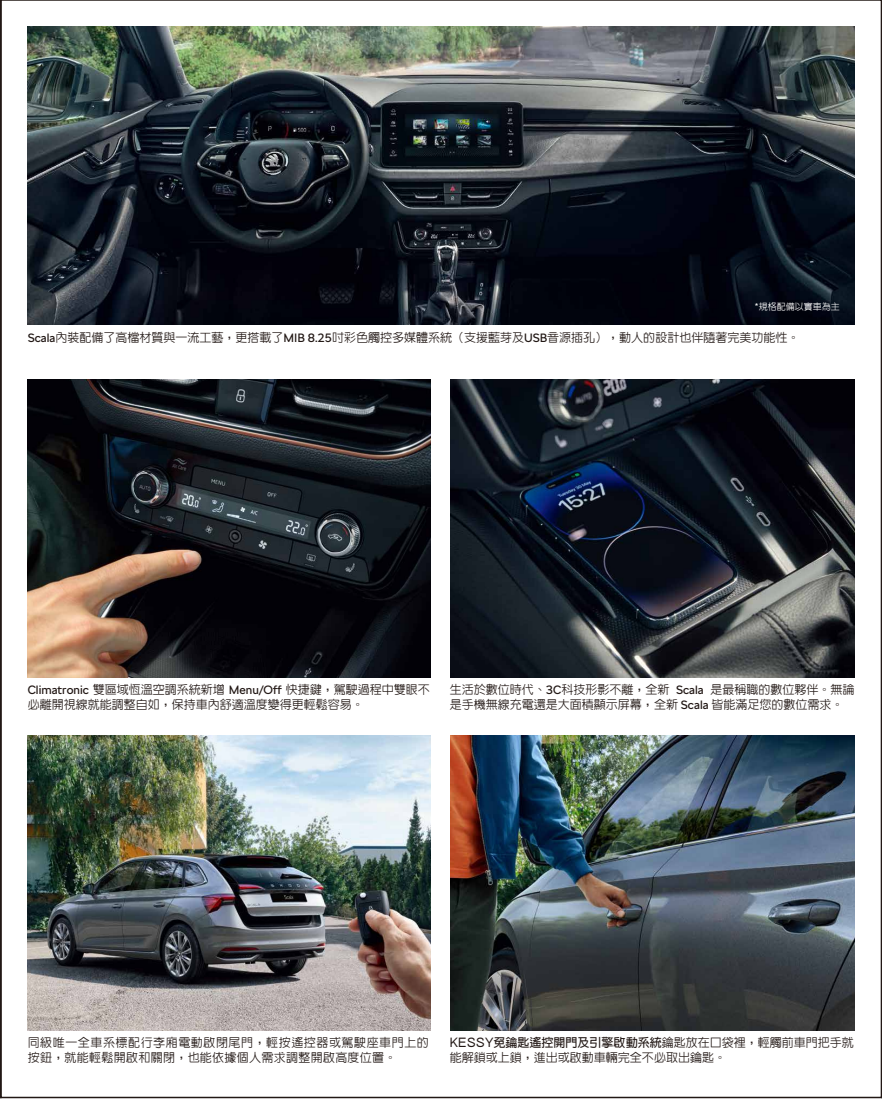
<style>
.page{position:relative;width:882px;height:1099px;background:#fff}
.page>*{position:absolute;margin:0;border:0;box-sizing:border-box;transform-origin:0 0}
.t1{font:500 12px/15px "AR New Hei B5";color:#221815}
.t2{font:500 12px/15px "AR New Hei B5";letter-spacing:.045em;color:#221815}
.t3{font:500 9px "AR New Hei B5";color:#fff}
.s1{font-family:"SKODA Next";font-weight:400}
.s2{font-weight:700}
</style>
<div class="page">
<img style="left:28px;top:26px;width:826px;height:298px">
<img style="left:28px;top:379px;width:402px;height:298px">
<img style="left:450px;top:379px;width:404px;height:298px">
<img style="left:450px;top:735px;width:404px;height:295px">
<img style="left:28px;top:735px;width:402px;height:295px">
<svg style="left:881px;top:0;width:1px;height:1098px"></svg>
<p class="t3" style="left:755px;top:302px;width:86px">*規格配備以實車為主</p>
<p class="t1" style="left:28px;top:330px;width:773px"><span class="s1">Scala</span>內裝配備了高檔材質與一流工藝，更搭載了<span class="s1">MIB 8.25</span>吋彩色觸控多媒體系統（支援藍芽及<span class="s1">USB</span>音源插孔），動人的設計也伴隨著完美功能性。</p>
<p class="t1" style="left:28px;top:682px;width:404px"><span class="s1">Climatronic</span> 雙區域恆溫空調系統新增 <span class="s1">Menu/Off</span> 快捷鍵，駕駛過程中雙眼不必離開視線就能調整自如，保持車內舒適溫度變得更輕鬆容易。</p>
<p class="t1" style="left:450px;top:682px;width:406px">生活於數位時代、<span class="s1">3C</span>科技形影不離，全新 <span class="s1">Scala</span> 是最稱職的數位夥伴。無論是手機無線充電還是大面積顯示屏幕，全新 <span class="s1">Scala</span> 皆能滿足您的數位需求。</p>
<p class="t2" style="left:28px;top:1035px;width:403px">同級唯一全車系標配行李廂電動啟閉尾門，輕按遙控器或駕駛座車門上的按鈕，就能輕鬆開啟和關閉，也能依據個人需求調整開啟高度位置。</p>
<p class="t1" style="left:450px;top:1035px;width:405px"><span class="s2">KESSY免鑰匙遙控開門及引擎啟動系統</span>鑰匙放在口袋裡，輕觸前車門把手就能解鎖或上鎖，進出或啟動車輛完全不必取出鑰匙。</p>
</div>
